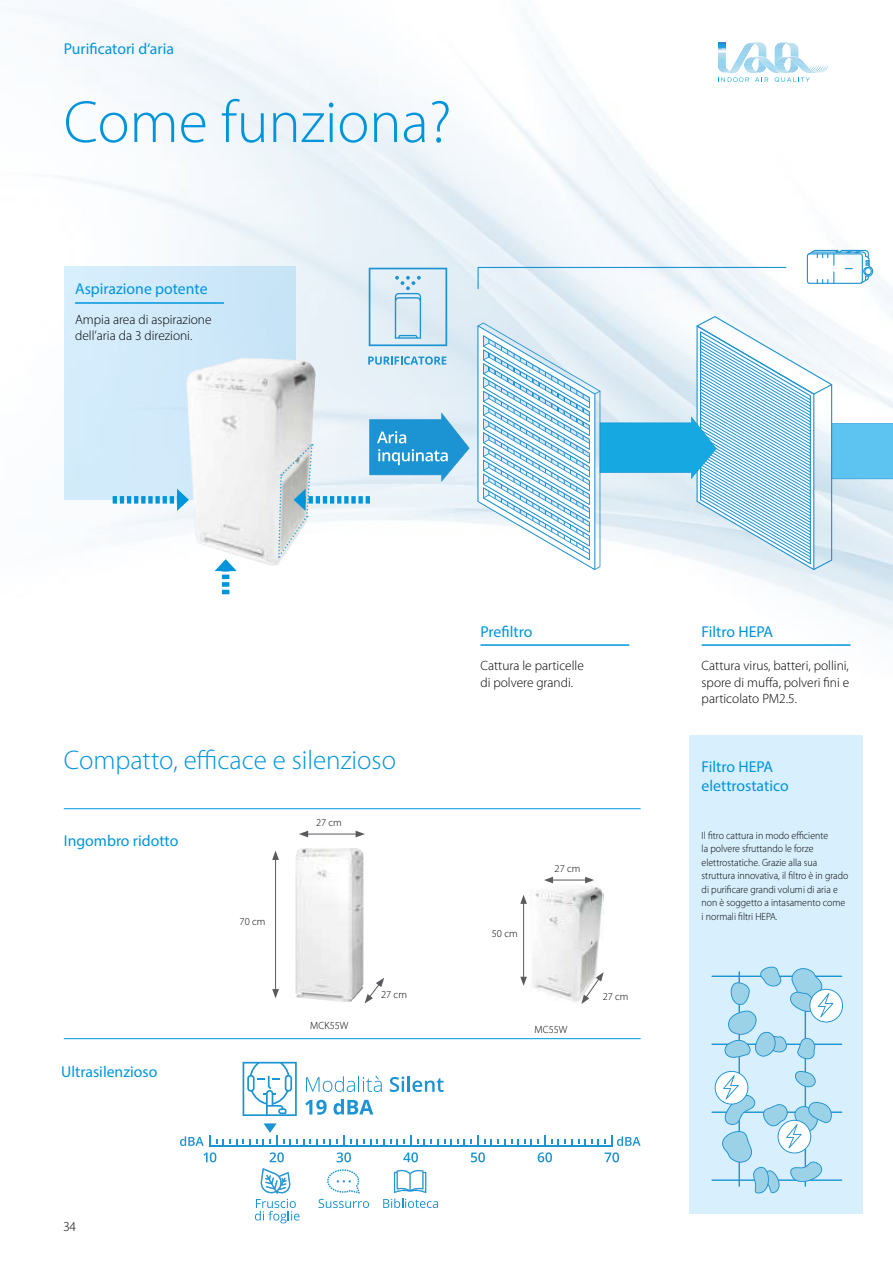
<style>
.page{position:relative;width:893px;height:1263px;background:#fff}
.page>*{position:absolute;margin:0;border:0;box-sizing:border-box;transform-origin:0 0}
.t1{font:300 60px "Myriad Pro";color:#0095db}
.t2{font:300 27px "Myriad Pro";color:#0095db}
.t3{font:15.75px/18.9px "Myriad Pro";color:#0095db}
.t4{font:300 13.5px/16.5px "Myriad Pro";color:#000}
.t5{font:300 10.5px/13.5px "Myriad Pro";color:#000;scale:.94 1}
.t6{font:300 10.5px "Myriad Pro";color:#000}
</style>
<div class="page">
<img style="left:16px;top:0;width:877px;height:835px">
<svg style="left:369px;top:268px;width:78px;height:78px;background:#c8e1f0"></svg>
<svg style="left:368px;top:356px;width:78px;height:9px"></svg>
<svg style="left:477px;top:267px;width:309px;height:22px"></svg>
<svg style="left:807px;top:250px;width:66px;height:34px"></svg>
<svg style="left:478px;top:316px;width:415px;height:254px"></svg>
<div style="left:64px;top:266px;width:232px;height:234px;background:#d8effd"></div>
<svg style="left:113px;top:489px;width:73px;height:22px"></svg>
<img style="left:186px;top:358px;width:130px;height:208px">
<svg style="left:277px;top:412px;width:193px;height:146px"></svg>
<svg style="left:215px;top:559px;width:22px;height:35px"></svg>
<hr style="left:275px;top:857px;width:1px;height:134px;background:#5b5b5f">
<svg style="left:272px;top:989px;width:7px;height:9px"></svg>
<svg style="left:272px;top:851px;width:7px;height:9px"></svg>
<svg style="left:365px;top:978px;width:19px;height:25px"></svg>
<img style="left:296px;top:848px;width:67px;height:154px">
<hr style="left:306px;top:834px;width:52px;height:1px;background:#5b5b5f">
<svg style="left:299px;top:831px;width:9px;height:6px"></svg>
<svg style="left:356px;top:831px;width:9px;height:6px"></svg>
<img style="left:521px;top:883px;width:83px;height:119px">
<hr style="left:523px;top:901px;width:1px;height:78px;background:#5b5b5f">
<svg style="left:520px;top:977px;width:7px;height:9px"></svg>
<svg style="left:520px;top:895px;width:7px;height:9px"></svg>
<svg style="left:581px;top:972px;width:23px;height:32px"></svg>
<hr style="left:551px;top:880px;width:36px;height:1px;background:#5b5b5f">
<svg style="left:544px;top:877px;width:9px;height:6px"></svg>
<svg style="left:585px;top:877px;width:9px;height:6px"></svg>
<hr style="left:480px;top:644px;width:149px;height:2px;background:#0095db">
<hr style="left:75px;top:302px;width:149px;height:2px;background:#0095db">
<hr style="left:702px;top:644px;width:148px;height:2px;background:#0095db">
<div style="left:690px;top:736px;width:173px;height:478px;background:#d8effd"></div>
<hr style="left:712px;top:975px;width:130px;height:2px;background:#1c93d2">
<hr style="left:712px;top:1043px;width:130px;height:2px;background:#1c93d2">
<hr style="left:805px;top:971px;width:1px;height:216px;background:#1c93d2">
<hr style="left:712px;top:1111px;width:130px;height:2px;background:#1c93d2">
<hr style="left:712px;top:1179px;width:130px;height:2px;background:#1c93d2">
<hr style="left:738px;top:971px;width:2px;height:216px;background:#1c93d2">
<svg style="left:725px;top:967px;width:118px;height:97px"></svg>
<svg style="left:715px;top:1070px;width:117px;height:123px"></svg>
<hr style="left:209px;top:1145px;width:404px;height:1px;background:#1c93d2">
<svg style="left:216px;top:1139px;width:21px;height:6px"></svg>
<svg style="left:283px;top:1139px;width:21px;height:6px"></svg>
<svg style="left:310px;top:1135px;width:34px;height:10px"></svg>
<svg style="left:350px;top:1139px;width:21px;height:6px"></svg>
<svg style="left:377px;top:1139px;width:21px;height:6px"></svg>
<svg style="left:404px;top:1135px;width:7px;height:10px"></svg>
<svg style="left:417px;top:1139px;width:21px;height:6px"></svg>
<svg style="left:444px;top:1139px;width:21px;height:6px"></svg>
<svg style="left:471px;top:1135px;width:34px;height:10px"></svg>
<svg style="left:511px;top:1139px;width:21px;height:6px"></svg>
<svg style="left:538px;top:1135px;width:34px;height:10px"></svg>
<svg style="left:578px;top:1139px;width:21px;height:6px"></svg>
<svg style="left:203px;top:1152px;width:13px;height:10px"></svg>
<svg style="left:270px;top:1152px;width:14px;height:10px"></svg>
<svg style="left:337px;top:1152px;width:14px;height:10px"></svg>
<svg style="left:403px;top:1152px;width:15px;height:10px"></svg>
<svg style="left:471px;top:1152px;width:14px;height:10px"></svg>
<svg style="left:538px;top:1152px;width:14px;height:10px"></svg>
<svg style="left:605px;top:1152px;width:14px;height:10px"></svg>
<svg style="left:306px;top:1076px;width:76px;height:16px"></svg>
<svg style="left:390px;top:1076px;width:14px;height:16px"></svg>
<hr style="left:407px;top:1076px;width:3px;height:16px;background:#1c93d2">
<svg style="left:412px;top:1078px;width:32px;height:14px"></svg>
<svg style="left:305px;top:1100px;width:22px;height:15px"></svg>
<svg style="left:334px;top:1099px;width:39px;height:16px"></svg>
<svg style="left:243px;top:1062px;width:54px;height:54px"></svg>
<svg style="left:243px;top:1123px;width:34px;height:22px"></svg>
<svg style="left:255px;top:1168px;width:45px;height:55px"></svg>
<svg style="left:319px;top:1199px;width:50px;height:9px"></svg>
<svg style="left:327px;top:1169px;width:33px;height:24px"></svg>
<svg style="left:383px;top:1170px;width:55px;height:38px"></svg>
<svg style="left:180px;top:1135px;width:30px;height:11px"></svg>
<svg style="left:605px;top:1135px;width:36px;height:11px"></svg>
<svg style="left:718px;top:43px;width:111px;height:39px"></svg>
<hr style="left:64px;top:1038px;width:577px;height:1px;background:#0095db">
<hr style="left:64px;top:808px;width:577px;height:1px;background:#0095db">
<h3 class="t3" style="left:64px;top:39px;width:112px">Purificatori d‘aria</h3>
<h1 class="t1" style="left:64px;top:89px;width:389px">Come funziona?</h1>
<h3 class="t3" style="left:75px;top:279px;width:134px">Aspirazione potente</h3>
<p class="t4" style="left:75px;top:311px;width:138px">Ampia area di aspirazione dell’aria da 3 direzioni.</p>
<h2 class="t2" style="left:64px;top:745px;width:334px">Compatto, efficace e silenzioso</h2>
<h3 class="t3" style="left:64px;top:831px;width:116px">Ingombro ridotto</h3>
<h3 class="t3" style="left:61px;top:1062px;width:98px">Ultrasilenzioso</h3>
<p class="t4" style="left:64px;top:1219px;width:14px">34</p>
<p class="t6" style="left:240px;top:916px;width:27px">70 cm</p>
<p class="t6" style="left:316px;top:817px;width:27px">27 cm</p>
<p class="t6" style="left:310px;top:1020px;width:40px">MCK55W</p>
<p class="t6" style="left:381px;top:988px;width:27px">27 cm</p>
<h3 class="t3" style="left:480px;top:622px;width:53px">Prefiltro</h3>
<p class="t4" style="left:480px;top:658px;width:105px">Cattura le particelle di polvere grandi.</p>
<p class="t6" style="left:555px;top:862px;width:27px">27 cm</p>
<p class="t6" style="left:492px;top:928px;width:27px">50 cm</p>
<p class="t6" style="left:535px;top:1024px;width:35px">MC55W</p>
<p class="t6" style="left:603px;top:991px;width:27px">27 cm</p>
<h3 class="t3" style="left:702px;top:622px;width:73px">Filtro HEPA</h3>
<p class="t4" style="left:702px;top:658px;width:149px;text-align:justify">Cattura virus, batteri, pollini, spore di muffa, polveri fini e particolato PM2.5.</p>
<h3 class="t3" style="left:702px;top:757px;width:89px">Filtro HEPA elettrostatico</h3>
<p class="t5" style="left:702px;top:829px;width:158px">Il fitro cattura in modo efficiente<br>la polvere sfruttando le forze elettrostatiche. Grazie alla sua struttura innovativa, il filtro è in grado di purificare grandi volumi di aria e non è soggetto a intasamento come i normali filtri HEPA.</p>
</div>
